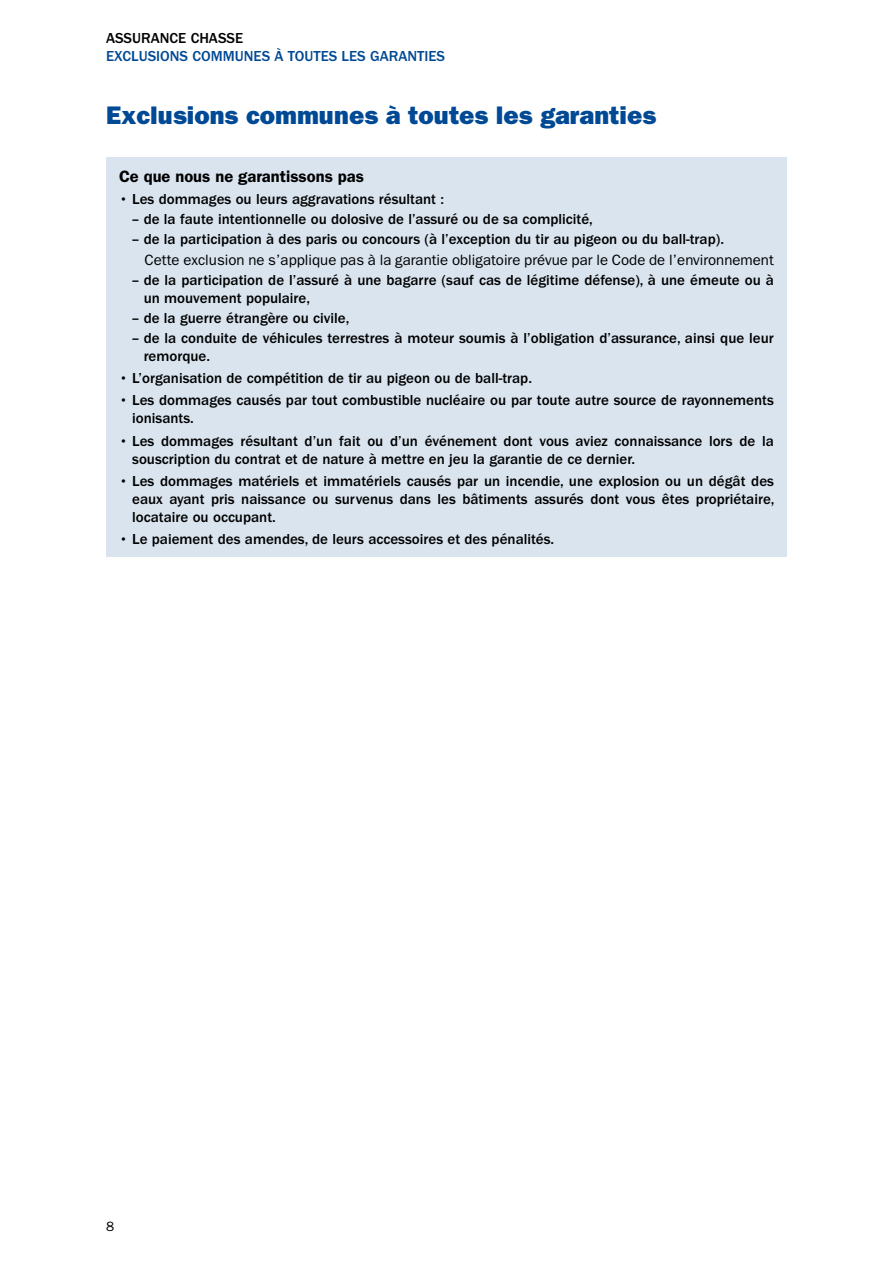
<style>
.page{position:relative;width:893px;height:1263px;background:#fff}
.page>*{position:absolute;margin:0;border:0;box-sizing:border-box;transform-origin:0 0}
.t1{font:25.5px "ITC Franklin Gothic Std Hvy";color:#004994}
.t2{font:600 16.5px "ITC Franklin Gothic Std";color:#000}
.t3{font:500 15px/18px "ITC Franklin Gothic Std";color:#000}
.t4{font:15px "ITC Franklin Gothic Std";color:#000}
.t5{font:500 15px "ITC Franklin Gothic Std";color:#004994}
.t6{font:13.5px "ITC Franklin Gothic Std";color:#000}
</style>
<div class="page">
<div style="left:106px;top:158px;width:681px;height:399px;background:#d9e4ef"></div>
<p class="t3" style="left:106px;top:29px;width:139px">ASSURANCE CHASSE</p>
<p class="t5" style="left:106px;top:48px;width:340px">EXCLUSIONS COMMUNES À TOUTES LES GARANTIES</p>
<h1 class="t1" style="left:106px;top:100px;width:551px">Exclusions communes à toutes les garanties</h1>
<p class="t2" style="left:119px;top:166px;width:246px">Ce que nous ne garantissons pas</p>
<p class="t3" style="left:119px;top:190px;width:327px">• Les dommages ou leurs aggravations résultant :</p>
<p class="t3" style="left:132px;top:210px;width:463px">– de la faute intentionnelle ou dolosive de l’assuré ou de sa complicité,</p>
<p class="t3" style="left:132px;top:231px;width:594px">– de la participation à des paris ou concours (à l’exception du tir au pigeon ou du ball-trap).</p>
<p class="t4" style="left:145px;top:251px;width:631px">Cette exclusion ne s’applique pas à la garantie obligatoire prévue par le Code de l’environnement</p>
<p class="t3" style="left:144px;top:271px;width:632px;text-indent:-12px">– de la participation de l’assuré à une bagarre (sauf cas de légitime défense), à une émeute ou à un mouvement populaire,</p>
<p class="t3" style="left:132px;top:309px;width:219px">– de la guerre étrangère ou civile,</p>
<p class="t3" style="left:144px;top:329px;width:632px;text-indent:-12px">– de la conduite de véhicules terrestres à moteur soumis à l’obligation d’assurance, ainsi que leur remorque.</p>
<p class="t3" style="left:119px;top:369px;width:414px">• L’organisation de compétition de tir au pigeon ou de ball-trap.</p>
<p class="t3" style="left:132px;top:392px;width:643px;text-indent:-13px">• Les dommages causés par tout combustible nucléaire ou par toute autre source de rayonnements ionisants.</p>
<p class="t3" style="left:132px;top:432px;width:643px;text-indent:-13px">• Les dommages résultant d’un fait ou d’un événement dont vous aviez connaissance lors de la souscription du contrat et de nature à mettre en jeu la garantie de ce dernier.</p>
<p class="t3" style="left:132px;top:472px;width:644px;text-align:justify;text-indent:-13px">• Les dommages matériels et immatériels causés par un incendie, une explosion ou un dégât des eaux ayant pris naissance ou survenus dans les bâtiments assurés dont vous êtes propriétaire, locataire ou occupant.</p>
<p class="t3" style="left:119px;top:530px;width:437px">• Le paiement des amendes, de leurs accessoires et des pénalités.</p>
<p class="t6" style="left:106px;top:1218px;width:10px">8</p>
</div>
